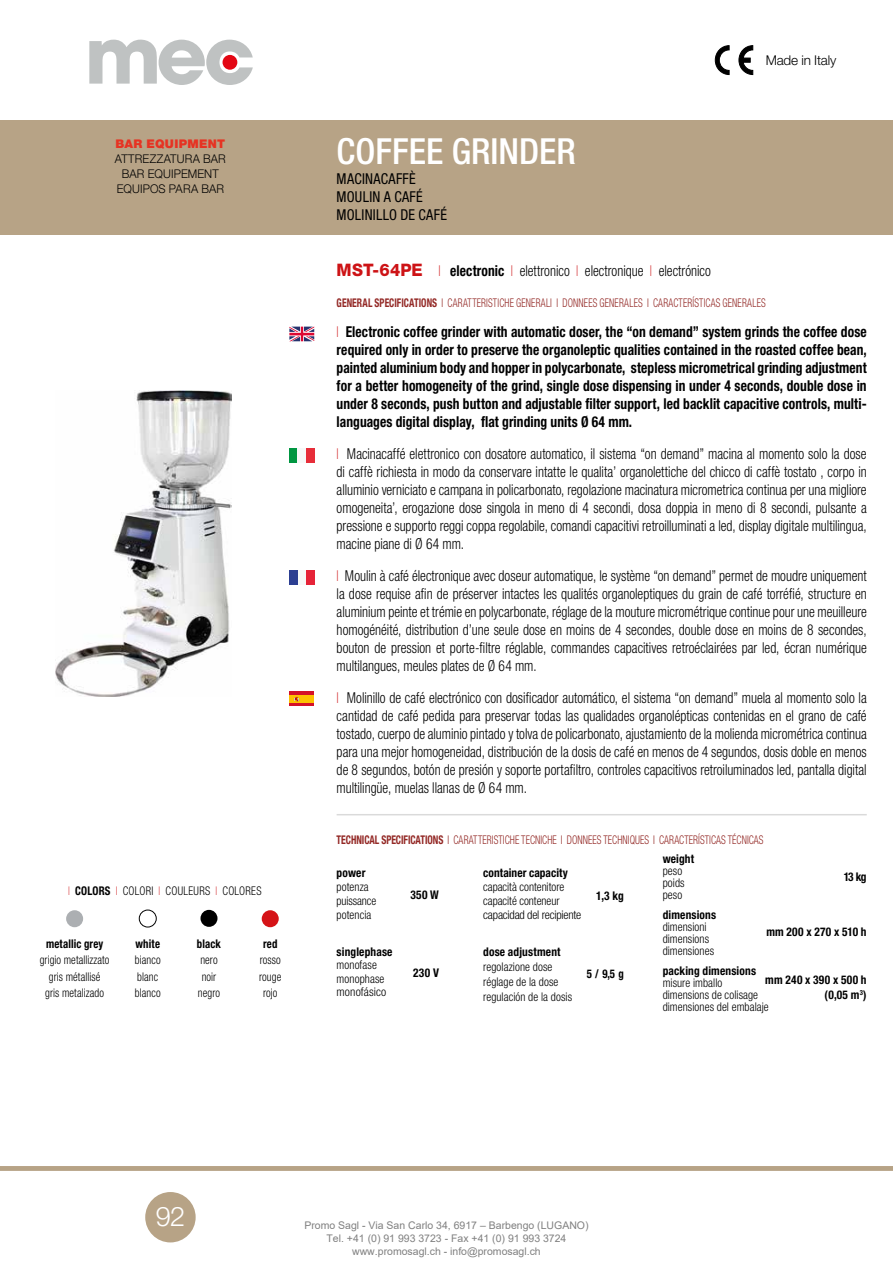
<style>
.page{position:relative;width:893px;height:1263px;background:#fff}
.page>*{position:absolute;margin:0;border:0;box-sizing:border-box;transform-origin:0 0}
.t1{font:500 condensed 36px "Helvetica Neue";color:#fff}
.t2{font:300 27px "Helvetica Neue";color:#fff}
.t3{font:800 17.25px "Helvetica Neue";letter-spacing:.005em;color:#cd1316;scale:.95 1}
.t4{font:300 condensed 15px/18px "Helvetica Neue";color:#000;text-align:justify;scale:.9 1}
.t5{font:700 condensed 15px/18px "Helvetica Neue";letter-spacing:.005em;color:#000;text-align:justify;scale:.9 1}
.t6{font:condensed 15px/18px "Helvetica Neue";letter-spacing:.02em;color:#000;scale:.95 1}
.t7{font:300 13.5px "Helvetica Neue";letter-spacing:-.01em;color:#000}
.t8{font:300 condensed 12px/12px "Helvetica Neue";letter-spacing:.005em;color:#000;scale:.95 1}
.t9{font:700 condensed 12px/15px "Helvetica Neue";letter-spacing:.015em;color:#000;text-align:right;scale:.95 1}
.t10{font:300 condensed 12px/16.4px "Helvetica Neue";letter-spacing:.005em;color:#000;text-align:center;scale:.9 1}
.t11{font:300 condensed 12px "Helvetica Neue";letter-spacing:.015em;color:#932825;scale:.81 1}
.t12{font:300 condensed 12px "Helvetica Neue";letter-spacing:.015em;color:#932825;scale:.8 1}
.t13{font:300 12px/15px "Helvetica Neue";letter-spacing:.015em;color:#000;text-align:center;scale:.95 1}
.t14{font:700 condensed 12px "Helvetica Neue";letter-spacing:.015em;color:#000;scale:.9 1}
.t15{font:300 condensed 12px "Helvetica Neue";letter-spacing:.025em;color:#000;scale:.9 1}
.t16{font:900 12px "Helvetica Neue";letter-spacing:.025em;color:#e63323}
.t17{font:10.5px/12.6px "Arial";color:#808080;text-align:center}
.s1{font-weight:100;color:#cd1316}
.s2{font-weight:700}
</style>
<div class="page">
<div style="left:0;top:121px;width:893px;height:114px;background:#b7a386"></div>
<svg style="left:89px;top:40px;width:164px;height:45px"></svg>
<div style="left:223px;top:55px;width:14px;height:15px;background:#e30613;border-radius:50%"></div>
<div style="left:0;top:1166px;width:893px;height:5px;background:#b7a386"></div>
<svg style="left:715px;top:45px;width:14px;height:30px"></svg>
<svg style="left:739px;top:45px;width:14px;height:30px"></svg>
<div style="left:145px;top:1192px;width:51px;height:50px;background:#b7a386;border-radius:50%"></div>
<hr style="left:337px;top:814px;width:530px;height:1px;background:#dadada">
<svg style="left:289px;top:327px;width:25px;height:14px"></svg>
<div style="left:289px;top:570px;width:9px;height:14px;background:#2c3f92"></div>
<div style="left:298px;top:570px;width:8px;height:14px;background:#f7f8f8"></div>
<div style="left:306px;top:570px;width:8px;height:14px;background:#e62338"></div>
<div style="left:289px;top:448px;width:9px;height:15px;background:#009641"></div>
<div style="left:298px;top:448px;width:8px;height:15px;background:#f7f8f8"></div>
<div style="left:306px;top:448px;width:8px;height:15px;background:#e72d39"></div>
<div style="left:66px;top:910px;width:17px;height:17px;background:#acafb2;border-radius:50%"></div>
<div style="left:139px;top:910px;width:17px;height:17px;border:1px solid #000;border-radius:50%"></div>
<div style="left:200px;top:910px;width:17px;height:17px;background:#000;border-radius:50%"></div>
<div style="left:262px;top:910px;width:17px;height:17px;background:#d51317;border-radius:50%"></div>
<img style="left:56px;top:390px;width:175px;height:306px">
<svg style="left:289px;top:691px;width:25px;height:15px"></svg>
<div style="left:289px;top:695px;width:25px;height:7px;background:#fdc201"></div>
<svg style="left:294px;top:697px;width:5px;height:5px"></svg>
<p class="t16" style="left:116px;top:137px;width:111px">BAR EQUIPMENT</p>
<p class="t13" style="left:115px;top:151px;width:118px">ATTREZZATURA BAR<br>BAR EQUIPEMENT<br>EQUIPOS PARA BAR</p>
<p class="t15" style="left:68px;top:884px;width:216px"><span class="s1">I</span> <span class="s2">COLORS</span> <span class="s1">I</span> COLORI <span class="s1">I</span> COULEURS <span class="s1">I</span> COLORES</p>
<p class="t14" style="left:46px;top:936px;width:65px">metallic grey</p>
<p class="t10" style="left:40px;top:952px;width:79px">grigio metallizzato gris métallisé<br>gris metalizado</p>
<p class="t14" style="left:136px;top:936px;width:29px">white</p>
<p class="t10" style="left:135px;top:952px;width:30px;text-align:left">bianco blanc blanco</p>
<p class="t14" style="left:197px;top:936px;width:28px">black</p>
<p class="t10" style="left:198px;top:952px;width:26px">nero noir negro</p>
<p class="t14" style="left:263px;top:936px;width:17px">red</p>
<p class="t10" style="left:259px;top:952px;width:26px">rosso rouge rojo</p>
<h1 class="t1" style="left:337px;top:130px;width:241px">COFFEE GRINDER</h1>
<p class="t6" style="left:337px;top:170px;width:118px">MACINACAFFÈ<br>MOULIN A CAFÉ<br>MOLINILLO DE CAFÉ</p>
<p class="t7" style="left:766px;top:52px;width:72px">Made in Italy</p>
<p class="t3" style="left:337px;top:260px;width:92px">MST-64PE</p>
<p class="t12" style="left:337px;top:295px;width:538px"><span class="s2">GENERAL SPECIFICATIONS</span> I CARATTERISTICHE GENERALI I DONNEES GENERALES I CARACTERÍSTICAS GENERALES</p>
<p class="t5" style="left:337px;top:322px;width:590px"><span class="s1">I</span> Electronic coffee grinder with automatic doser, the “on demand” system grinds the coffee dose required only in order to preserve the organoleptic qualities contained in the roasted coffee bean, painted aluminium body and hopper in polycarbonate, stepless micrometrical grinding adjustment for a better homogeneity of the grind, single dose dispensing in under 4 seconds, double dose in under 8 seconds, push button and adjustable filter support, led backlit capacitive controls, multi&shy;languages digital display, flat grinding units Ø 64 mm.</p>
<p class="t4" style="left:337px;top:444px;width:591px"><span class="s1">I</span> Macinacaffé elettronico con dosatore automatico, il sistema “on demand” macina al momento solo la dose di caffè richiesta in modo da conservare intatte le qualita’ organolettiche del chicco di caffè tostato , corpo in alluminio verniciato e campana in policarbonato, regolazione macinatura micrometrica continua per una migliore omogeneita’, erogazione dose singola in meno di 4 secondi, dosa doppia in meno di 8 secondi, pulsante a pressione e supporto reggi coppa regolabile, comandi capacitivi retroilluminati a led, display digitale multilingua, macine piane di Ø 64 mm.</p>
<p class="t4" style="left:337px;top:566px;width:591px"><span class="s1">I</span> Moulin à café électronique avec doseur automatique, le système “on demand” permet de moudre uniquement la dose requise afin de préserver intactes les qualités organoleptiques du grain de café torréfié, structure en aluminium peinte et trémie en polycarbonate, réglage de la mouture micrométrique continue pour une meuilleure homogénéité, distribution d’une seule dose en moins de 4 secondes, double dose en moins de 8 secondes, bouton de pression et porte-filtre réglable, commandes capacitives retroéclairées par led, écran numérique multilangues, meules plates de Ø 64 mm.</p>
<p class="t4" style="left:337px;top:688px;width:591px"><span class="s1">I</span> Molinillo de café electrónico con dosificador automático, el sistema “on demand” muela al momento solo la cantidad de café pedida para preservar todas las qualidades organolépticas contenidas en el grano de café tostado, cuerpo de aluminio pintado y tolva de policarbonato, ajustamiento de la molienda micrométrica continua para una mejor homogeneidad, distribución de la dosis de café en menos de 4 segundos, dosis doble en menos de 8 segundos, botón de presión y soporte portafiltro, controles capacitivos retroiluminados led, pantalla digital multilingüe, muelas llanas de Ø 64 mm.</p>
<p class="t4" style="left:438px;top:262px;width:304px"><span class="s1">I</span> <span class="s2">electronic</span> <span class="s1">I</span> elettronico <span class="s1">I</span> electronique <span class="s1">I</span> electrónico</p>
<p class="t11" style="left:337px;top:833px;width:529px"><span class="s2">TECHNICAL SPECIFICATIONS</span> I CARATTERISTICHE TECNICHE I DONNEES TECHNIQUES I CARACTERÍSTICAS TÉCNICAS</p>
<p class="t9" style="left:337px;top:865px;width:32px">power</p>
<p class="t8" style="left:337px;top:879px;width:43px;line-height:14.2px">potenza puissance potencia</p>
<p class="t9" style="left:337px;top:943px;width:60px">singlephase</p>
<p class="t8" style="left:337px;top:958px;width:54px;line-height:13.5px">monofase monophase monofásico</p>
<p class="t9" style="left:410px;top:887px;width:31px">350 W</p>
<p class="t9" style="left:483px;top:865px;width:91px">container capacity</p>
<p class="t8" style="left:483px;top:879px;width:105px;line-height:14.2px">capacità contenitore capacité conteneur capacidad del recipiente</p>
<p class="t9" style="left:596px;top:888px;width:30px">1,3 kg</p>
<p class="t9" style="left:483px;top:944px;width:83px">dose adjustment</p>
<p class="t8" style="left:483px;top:959px;width:95px;line-height:15px">regolazione dose réglage de la dose regulación de la dosis</p>
<p class="t9" style="left:413px;top:965px;width:29px">230 V</p>
<p class="t14" style="left:587px;top:966px;width:42px">5 / 9,5 g</p>
<p class="t9" style="left:663px;top:851px;width:35px">weight</p>
<p class="t8" style="left:663px;top:864px;width:25px">peso poids peso</p>
<p class="t9" style="left:663px;top:907px;width:58px">dimensions</p>
<p class="t8" style="left:663px;top:920px;width:56px">dimensioni dimensions dimensiones</p>
<p class="t9" style="left:844px;top:869px;width:26px">13 kg</p>
<p class="t9" style="left:766px;top:924px;width:107px">mm 200 x 270 x 510 h</p>
<p class="t9" style="left:663px;top:963px;width:100px">packing dimensions</p>
<p class="t8" style="left:663px;top:976px;width:113px">misure imballo dimensions de colisage dimensiones del embalaje</p>
<p class="t9" style="left:765px;top:972px;width:108px">mm 240 x 390 x 500 h (0,05 m<sup>3</sup>)</p>
<h2 class="t2" style="left:156px;top:1200px;width:31px">92</h2>
<p class="t17" style="left:304px;top:1219px;width:286px">Promo Sagl - Via San Carlo 34, 6917 – Barbengo (LUGANO)<br>Tel. +41 (0) 91 993 3723 - Fax +41 (0) 91 993 3724 www.promosagl.ch - info@promosagl.ch</p>
</div>
